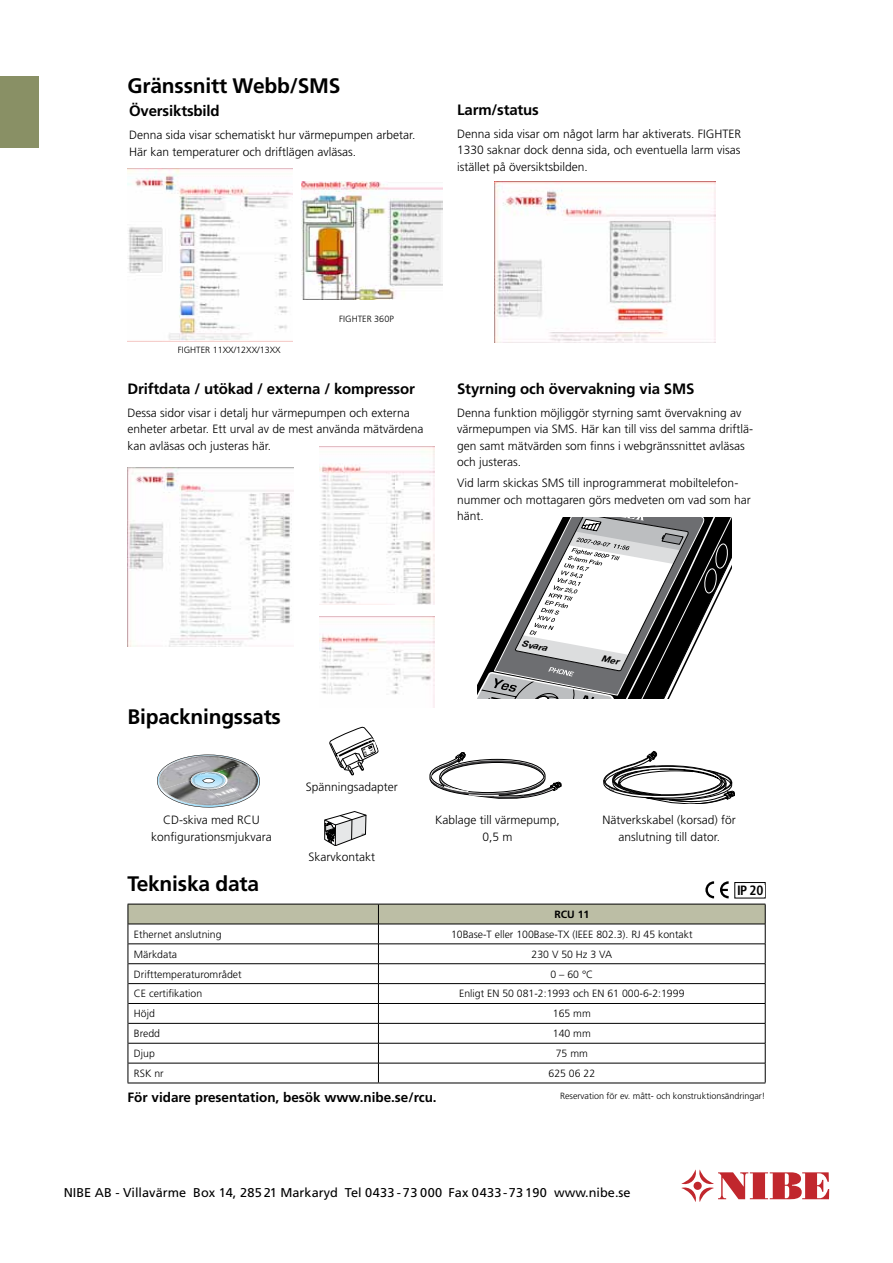
<style>
.page{position:relative;width:893px;height:1263px;background:#fff}
.page>*{position:absolute;margin:0;border:0;box-sizing:border-box;transform-origin:0 0}
.t1{font:700 21px "Frutiger";letter-spacing:-.01em;color:#000}
.t2{font:700 15px "Frutiger";letter-spacing:-.01em;color:#000}
.t3{font:700 13.5px "Frutiger";color:#000}
.t4{font:700 condensed 13.5px "Frutiger";color:#000}
.t5{font:12.75px "Frutiger";color:#000}
.t6{font:300 12px/16.5px "Frutiger";color:#000}
.t7{font:300 10.5px "Frutiger";color:#000}
.t8{font:700 10.5px "Frutiger";color:#000}
.t9{font:300 9px "Frutiger";color:#000}
.t10{font:italic 700 8.85px "Helvetica Neue";color:#000;scale:1.08 1}
</style>
<div class="page">
<svg style="left:681px;top:1169px;width:148px;height:33px"></svg>
<svg style="left:128px;top:904px;width:638px;height:178px"></svg>
<hr style="left:128px;top:1082px;width:250px;height:1px;background:#000">
<hr style="left:378px;top:1082px;width:387px;height:1px;background:#000">
<div style="left:0;top:77px;width:38px;height:71px;background:#899065"></div>
<svg style="left:157px;top:754px;width:103px;height:53px"></svg>
<img style="left:128px;top:468px;width:165px;height:179px">
<img style="left:319px;top:446px;width:116px;height:158px">
<img style="left:319px;top:617px;width:116px;height:91px">
<img style="left:128px;top:168px;width:165px;height:173px">
<img style="left:301px;top:181px;width:141px;height:118px">
<img style="left:495px;top:182px;width:221px;height:161px">
<svg style="left:705px;top:881px;width:9px;height:17px"></svg>
<svg style="left:720px;top:881px;width:9px;height:17px"></svg>
<div style="left:735px;top:882px;width:30px;height:16px;border:1px solid #000"></div>
<div style="left:750px;top:885px;width:15px;height:11px;background:#fff"></div>
<svg style="left:329px;top:726px;width:50px;height:50px"></svg>
<svg style="left:430px;top:752px;width:131px;height:47px"></svg>
<svg style="left:324px;top:811px;width:42px;height:35px"></svg>
<svg style="left:603px;top:750px;width:132px;height:54px"></svg>
<svg style="left:477px;top:518px;width:255px;height:181px"></svg>
<h1 class="t1" style="left:128px;top:73px;width:214px">Gränssnitt Webb/SMS</h1>
<p class="t2" style="left:129px;top:102px;width:92px">Översiktsbild</p>
<p class="t6" style="left:129px;top:127px;width:288px">Denna sida visar schematiskt hur värmepumpen arbetar.<br>Här kan temperaturer och driftlägen avläsas.</p>
<p class="t2" style="left:457px;top:101px;width:83px">Larm/status</p>
<p class="t6" style="left:457px;top:125px;width:286px;text-align:justify">Denna sida visar om något larm har aktiverats. FIGHTER 1330 saknar dock denna sida, och eventuella larm visas istället på översiktsbilden.</p>
<p class="t9" style="left:178px;top:345px;width:105px">FIGHTER 11XX/12XX/13XX</p>
<p class="t9" style="left:339px;top:314px;width:56px">FIGHTER 360P</p>
<p class="t2" style="left:128px;top:380px;width:289px">Driftdata / utökad / externa / kompressor</p>
<p class="t6" style="left:128px;top:405px;width:298px">Dessa sidor visar i detalj hur värmepumpen och externa enheter arbetar. Ett urval av de mest använda mätvärdena kan avläsas och justeras här.</p>
<p class="t2" style="left:457px;top:380px;width:239px">Styrning och övervakning via SMS</p>
<p class="t6" style="left:457px;top:405px;width:297px">Denna funktion möjliggör styrning samt övervakning av värmepumpen via SMS. Här kan till viss del samma driftlä&shy;gen samt mätvärden som finns i webgränssnittet avläsas och justeras.</p>
<p class="t6" style="left:457px;top:475px;width:295px">Vid larm skickas SMS till inprogrammerat mobiltelefon&shy;nummer och mottagaren görs medveten om vad som har hänt.</p>
<h1 class="t1" style="left:128px;top:704px;width:155px">Bipackningssats</h1>
<p class="t6" style="left:151px;top:812px;width:122px;text-align:center">CD-skiva med RCU konfigurationsmjukvara</p>
<h1 class="t1" style="left:128px;top:872px;width:133px">Tekniska data</h1>
<p class="t6" style="left:306px;top:779px;width:94px">Spänningsadapter</p>
<p class="t6" style="left:308px;top:849px;width:68px">Skarvkontakt</p>
<p class="t10" style="left:523px;top:638px;width:25px;rotate:11deg">Svara</p>
<p class="t6" style="left:435px;top:812px;width:126px;text-align:center">Kablage till värmepump,<br>0,5 m</p>
<p class="t6" style="left:603px;top:812px;width:135px;text-align:center">Nätverkskabel (korsad) för anslutning till dator.</p>
<p class="t8" style="left:554px;top:908px;width:37px">RCU 11</p>
<p class="t4" style="left:737px;top:883px;width:28px">IP 210</p>
<p class="t7" style="left:134px;top:928px;width:89px">Ethernet anslutning</p>
<p class="t7" style="left:451px;top:928px;width:243px">10Base-T eller 100Base-TX (IEEE 802.3). RJ 45 kontakt</p>
<p class="t7" style="left:134px;top:948px;width:45px">Märkdata</p>
<p class="t7" style="left:532px;top:948px;width:82px">230 V 50 Hz 3 VA</p>
<p class="t7" style="left:134px;top:968px;width:109px">Drifttemperaturområdet</p>
<p class="t7" style="left:550px;top:968px;width:44px">0 – 60 °C</p>
<p class="t7" style="left:134px;top:988px;width:70px">CE certifikation</p>
<p class="t7" style="left:459px;top:988px;width:227px">Enligt EN 50 081-2:1993 och EN 61 000-6-2:1999</p>
<p class="t7" style="left:134px;top:1008px;width:23px">Höjd</p>
<p class="t7" style="left:553px;top:1008px;width:39px">165 mm</p>
<p class="t7" style="left:134px;top:1028px;width:28px">Bredd</p>
<p class="t7" style="left:553px;top:1028px;width:39px">140 mm</p>
<p class="t7" style="left:134px;top:1047px;width:23px">Djup</p>
<p class="t7" style="left:556px;top:1047px;width:34px">75 mm</p>
<p class="t7" style="left:134px;top:1067px;width:31px">RSK nr</p>
<p class="t7" style="left:548px;top:1067px;width:48px">625 06 22</p>
<p class="t3" style="left:128px;top:1089px;width:311px">För vidare presentation, besök www.nibe.se/rcu.</p>
<p class="t9" style="left:560px;top:1090px;width:207px">Reservation för ev. mått- och konstruktionsändringar!</p>
<p class="t5" style="left:64px;top:1185px;width:568px">NIBE AB - Villavärme Box 14, 285 21 Markaryd Tel 0433 - 73 000 Fax 0433 - 73 190 www.nibe.se</p>
</div>
